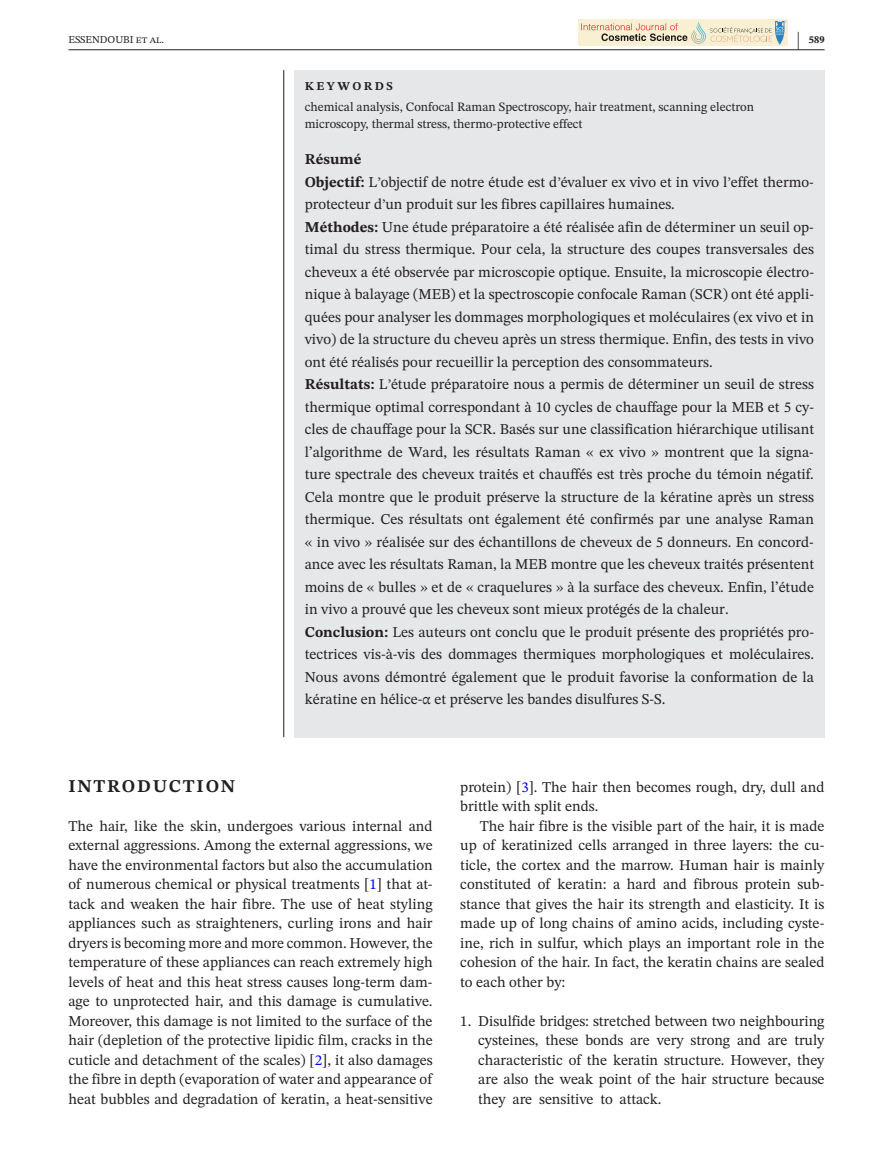
<style>
.page{position:relative;width:893px;height:1174px;background:#fff}
.page>*{position:absolute;margin:0;border:0;box-sizing:border-box;transform-origin:0 0}
.t1{font:700 21px "STIX Two Text";color:#231f20;scale:.42 1}
.t2{font:700 18px "STIX Two Text";letter-spacing:.1em;color:#231f20}
.t3{font:15px/19.5px "STIX Two Text";color:#231f20;text-align:justify}
.t4{font:12.75px/17.2px "STIX Two Text";color:#231f20}
.t5{font:700 12px "STIX Two Text";letter-spacing:.2em;color:#231f20}
.t6{font:10.5px "STIX Two Text";color:#231f20}
.t7{font:700 10.5px "STIX Two Text";color:#231f20}
.s1{font-weight:700}
.s2{font-family:"Garamond"}
.s3{color:#00f}
</style>
<div class="page">
<hr style="left:68px;top:49px;width:756px;height:1px;background:#231f20">
<img style="left:578px;top:20px;width:209px;height:25px">
<svg style="left:581px;top:21px;width:191px;height:23px;background:#e5d7bd"></svg>
<div style="left:294px;top:70px;width:530px;height:667px;background:#e6e7e9"></div>
<hr style="left:283px;top:70px;width:1px;height:667px;background:#231f20">
<h1 class="t1" style="left:797px;top:24px;width:8px">|</h1>
<p class="t6" style="left:68px;top:32px;width:97px">ESSENDOUBI et al.</p>
<p class="t7" style="left:809px;top:32px;width:17px">589</p>
<p class="t5" style="left:305px;top:77px;width:90px">KEYWORDS</p>
<p class="t4" style="left:305px;top:98px;width:451px">chemical analysis, Confocal Raman Spectroscopy, hair treatment, scanning electron microscopy, thermal stress, thermo-protective effect</p>
<p class="t3" style="left:305px;top:148px;width:511px;line-height:22.5px;text-align:left"><span class="s1">Résumé<br>Objectif:</span> L<span class="s2">’</span>objectif de notre étude est d<span class="s2">’</span>évaluer ex vivo et in vivo l<span class="s2">’</span>effet thermo&shy;protecteur d<span class="s2">’</span>un produit sur les fibres capillaires humaines.<br><span class="s1">Méthodes:</span> Une étude préparatoire a été réalisée afin de déterminer un seuil op&shy;timal du stress thermique. Pour cela, la structure des coupes transversales des cheveux a été observée par microscopie optique. Ensuite, la microscopie électro&shy;nique à balayage (MEB) et la spectroscopie confocale Raman (SCR) ont été appli&shy;quées pour analyser les dommages morphologiques et moléculaires (ex vivo et in vivo) de la structure du cheveu après un stress thermique. Enfin, des tests in vivo ont été réalisés pour recueillir la perception des consommateurs.<br><span class="s1">Résultats:</span> L<span class="s2">’</span>étude préparatoire nous a permis de déterminer un seuil de stress thermique optimal correspondant à 10 cycles de chauffage pour la MEB et 5 cy&shy;cles de chauffage pour la SCR. Basés sur une classification hiérarchique utilisant l’algorithme de Ward, les résultats Raman « ex vivo » montrent que la signa&shy;ture spectrale des cheveux traités et chauffés est très proche du témoin négatif.<br>Cela montre que le produit préserve la structure de la kératine après un stress thermique. Ces résultats ont également été confirmés par une analyse Raman « in vivo » réalisée sur des échantillons de cheveux de 5 donneurs. En concord&shy;ance avec les résultats Raman, la MEB montre que les cheveux traités présentent moins de « bulles » et de « craquelures » à la surface des cheveux. Enfin, l’étude in vivo a prouvé que les cheveux sont mieux protégés de la chaleur.<br><span class="s1">Conclusion:</span> Les auteurs ont conclu que le produit présente des propriétés pro&shy;tectrices vis-à-vis des dommages thermiques morphologiques et moléculaires.<br>Nous avons démontré également que le produit favorise la conformation de la kératine en hélice-α et préserve les bandes disulfures S-S.</p>
<p class="t2" style="left:68px;top:773px;width:168px">INTRODUCTION</p>
<p class="t3" style="left:68px;top:816px;width:366px">The hair, like the skin, undergoes various internal and external aggressions. Among the external aggressions, we have the environmental factors but also the accumulation of numerous chemical or physical treatments [<span class="s3">1</span>] that at&shy;tack and weaken the hair fibre. The use of heat styling appliances such as straighteners, curling irons and hair dryers is becoming more and more common. However, the temperature of these appliances can reach extremely high levels of heat and this heat stress causes long-term dam&shy;age to unprotected hair, and this damage is cumulative.<br>Moreover, this damage is not limited to the surface of the hair (depletion of the protective lipidic film, cracks in the cuticle and detachment of the scales) [<span class="s3">2</span>], it also damages the fibre in depth (evaporation of water and appearance of heat bubbles and degradation of keratin, a heat-sensitive</p>
<p class="t3" style="left:460px;top:777px;width:366px">protein) [<span class="s3">3</span>]. The hair then becomes rough, dry, dull and brittle with split ends.</p>
<p class="t3" style="left:460px;top:816px;width:366px;text-indent:20px">The hair fibre is the visible part of the hair, it is made up of keratinized cells arranged in three layers: the cu&shy;ticle, the cortex and the marrow. Human hair is mainly constituted of keratin: a hard and fibrous protein sub&shy;stance that gives the hair its strength and elasticity. It is made up of long chains of amino acids, including cyste&shy;ine, rich in sulfur, which plays an important role in the cohesion of the hair. In fact, the keratin chains are sealed to each other by:</p>
<p class="t3" style="left:478px;top:1011px;width:348px;text-indent:-18px">1. Disulfide bridges: stretched between two neighbouring cysteines, these bonds are very strong and are truly characteristic of the keratin structure. However, they are also the weak point of the hair structure because they are sensitive to attack.</p>
</div>
